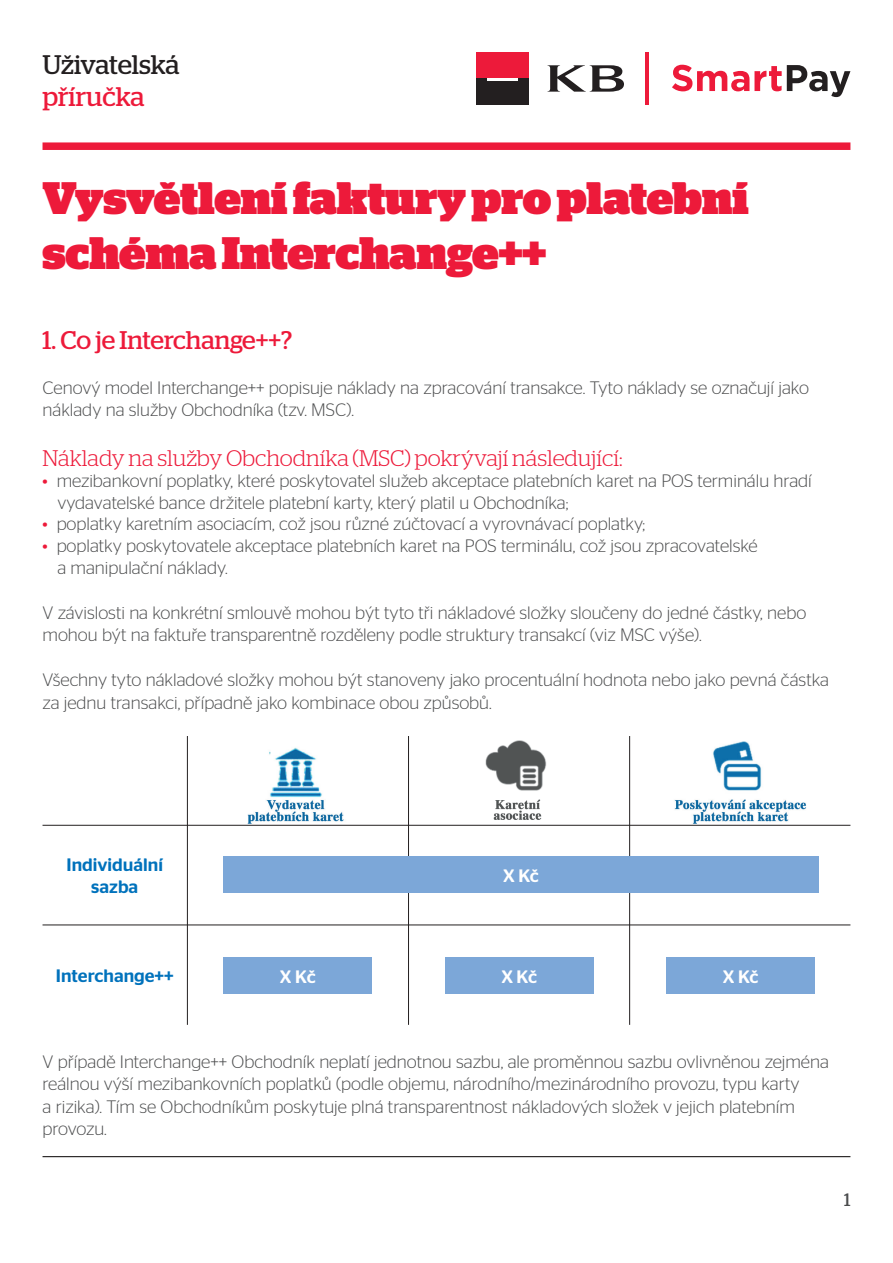
<style>
.page{position:relative;width:893px;height:1263px;background:#fff}
.page>*{position:absolute;margin:0;border:0;box-sizing:border-box;transform-origin:0 0}
.t1{font:900 45.45px/54.6px "Stag";color:#ed1a3a}
.t2{font:26.85px "Stag";letter-spacing:-.005em;color:#231f20}
.t3{font:26.85px "Stag";letter-spacing:-.005em;color:#ed1a3a}
.t4{font:25.5px "Stag";letter-spacing:-.005em;color:#ed1a3a}
.t5{font:300 22.5px "Stag";color:#ed1a3a}
.t6{font:300 18px/22.5px "Stag Sans";color:#4b4c4d}
.t7{font:500 18px/22.5px "Stag Sans";color:#0072bc;text-align:center}
.t8{font:500 18px "Stag Sans";letter-spacing:-.03em;color:#fff}
.t9{font:18px "Stag";color:#4b4c4d}
.s1{color:#ed1a3a}
</style>
<div class="page">
<svg style="left:547px;top:65px;width:77px;height:27px"></svg>
<div style="left:476px;top:52px;width:53px;height:27px;background:#ed1a3a"></div>
<div style="left:476px;top:78px;width:53px;height:27px;background:#231f20"></div>
<hr style="left:488px;top:78px;width:30px;height:3px;background:#fff">
<svg style="left:672px;top:65px;width:178px;height:32px"></svg>
<hr style="left:645px;top:52px;width:4px;height:53px;background:#ed1a3a">
<img style="left:247px;top:747px;width:97px;height:76px">
<img style="left:485px;top:740px;width:62px;height:80px">
<img style="left:674px;top:741px;width:133px;height:82px">
<div style="left:43px;top:142px;width:807px;height:8px;background:#ed1a3a"></div>
<hr style="left:43px;top:1156px;width:807px;height:1px;background:#040101">
<hr style="left:43px;top:825px;width:807px;height:1px;background:#231f20">
<hr style="left:43px;top:925px;width:807px;height:1px;background:#231f20">
<hr style="left:187px;top:736px;width:1px;height:289px;background:#231f20">
<hr style="left:408px;top:736px;width:1px;height:289px;background:#231f20">
<hr style="left:629px;top:736px;width:1px;height:289px;background:#231f20">
<div style="left:223px;top:957px;width:149px;height:36px;background:#7ca7d8"></div>
<div style="left:445px;top:957px;width:149px;height:36px;background:#7ca7d8"></div>
<div style="left:666px;top:957px;width:149px;height:36px;background:#7ca7d8"></div>
<div style="left:223px;top:857px;width:596px;height:36px;background:#7ca7d8"></div>
<h2 class="t2" style="left:43px;top:49px;width:139px">Uživatelská</h2>
<h2 class="t3" style="left:43px;top:81px;width:104px">příručka</h2>
<h1 class="t1" style="left:43px;top:171px;width:708px">Vysvětlení faktury pro platební schéma Interchange++</h1>
<h3 class="t4" style="left:43px;top:325px;width:251px">1. Co je Interchange++?</h3>
<p class="t6" style="left:43px;top:376px;width:768px">Cenový model Interchange++ popisuje náklady na zpracování transakce. Tyto náklady se označují jako náklady na služby Obchodníka (tzv. MSC).</p>
<p class="t5" style="left:43px;top:445px;width:582px">Náklady na služby Obchodníka (MSC) pokrývají následující:</p>
<p class="t6" style="left:57px;top:470px;width:756px;line-height:21.6px;text-indent:-15px"><span class="s1">•</span> mezibankovní poplatky, které poskytovatel služeb akceptace platebních karet na POS terminálu hradí vydavatelské bance držitele platební karty, který platil u Obchodníka;</p>
<p class="t6" style="left:43px;top:513px;width:604px"><span class="s1">•</span> poplatky karetním asociacím, což jsou různé zúčtovací a vyrovnávací poplatky;</p>
<p class="t6" style="left:57px;top:535px;width:702px;line-height:21.6px;text-indent:-15px"><span class="s1">•</span> poplatky poskytovatele akceptace platebních karet na POS terminálu, což jsou zpracovatelské a manipulační náklady.</p>
<p class="t6" style="left:43px;top:601px;width:765px">V závislosti na konkrétní smlouvě mohou být tyto tři nákladové složky sloučeny do jedné částky, nebo mohou být na faktuře transparentně rozděleny podle struktury transakcí (viz MSC výše).</p>
<p class="t6" style="left:43px;top:668px;width:788px">Všechny tyto nákladové složky mohou být stanoveny jako procentuální hodnota nebo jako pevná částka za jednu transakci, případně jako kombinace obou způsobů.</p>
<p class="t7" style="left:67px;top:853px;width:98px">Individuální sazba</p>
<p class="t8" style="left:503px;top:865px;width:37px">X Kč</p>
<p class="t7" style="left:56px;top:964px;width:119px">Interchange++</p>
<p class="t8" style="left:280px;top:966px;width:37px">X Kč</p>
<p class="t8" style="left:501px;top:966px;width:37px">X Kč</p>
<p class="t8" style="left:723px;top:966px;width:37px">X Kč</p>
<p class="t6" style="left:43px;top:1050px;width:788px">V případě Interchange++ Obchodník neplatí jednotnou sazbu, ale proměnnou sazbu ovlivněnou zejména reálnou výší mezibankovních poplatků (podle objemu, národního/mezinárodního provozu, typu karty<br>a rizika). Tím se Obchodníkům poskytuje plná transparentnost nákladových složek v jejich platebním provozu.</p>
<p class="t9" style="left:844px;top:1190px;width:8px">1</p>
</div>
